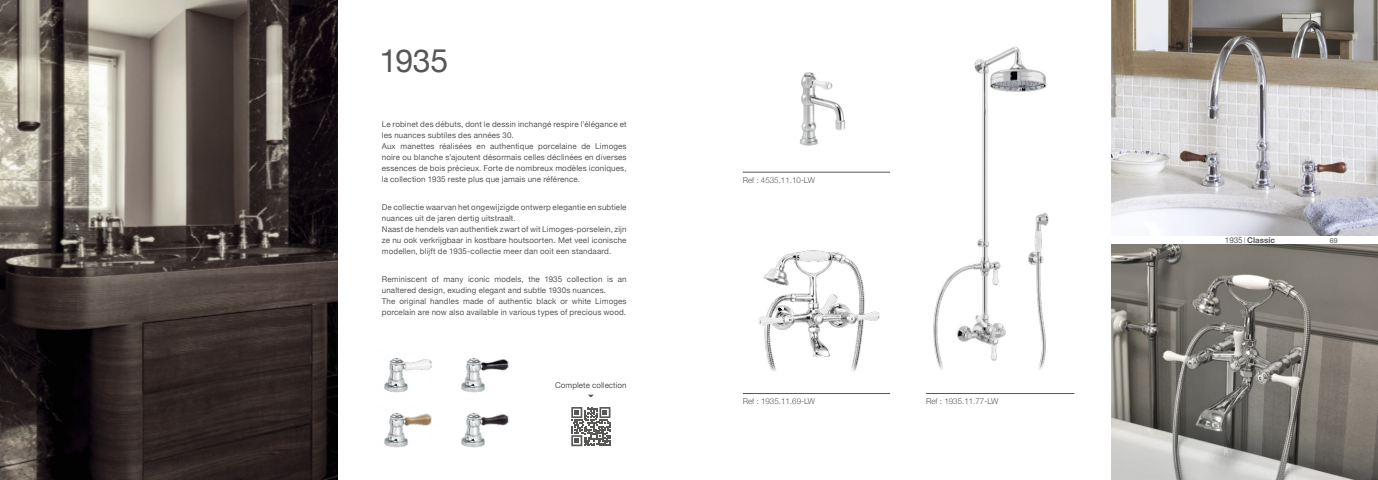
<style>
.page{position:relative;width:1378px;height:480px;background:#fff}
.page>*{position:absolute;margin:0;border:0;box-sizing:border-box;transform-origin:0 0}
.t1{font:32px "Helvetica Neue";color:#565656}
.t2{font:8px/11px "Helvetica Neue";letter-spacing:.015em;color:#575656}
.t3{font:8px/11px "Helvetica Neue";letter-spacing:.015em;color:#565656}
.t4{font:300 8px "Helvetica Neue";color:#565656}
.t5{font:700 8px "Helvetica Neue";color:#565656}
.t6{font:7px "Helvetica Neue";color:#565656}
.t7{font:5.8px "Helvetica Neue";color:#565656}
.s1{font-weight:400}
</style>
<div class="page">
<img style="left:1111px;top:244px;width:267px;height:235px">
<img style="left:1111px;top:0;width:267px;height:235px">
<hr style="left:743px;top:172px;width:147px;height:1px;background:#565656">
<hr style="left:743px;top:393px;width:147px;height:1px;background:#565656">
<img style="left:933px;top:46px;width:116px;height:324px">
<hr style="left:926px;top:393px;width:148px;height:1px;background:#565656">
<img style="left:800px;top:72px;width:45px;height:74px">
<img style="left:758px;top:250px;width:122px;height:122px">
<img style="left:0;top:0;width:338px;height:479px">
<svg style="left:588px;top:394px;width:6px;height:3px"></svg>
<svg style="left:571px;top:407px;width:40px;height:40px"></svg>
<svg style="left:571px;top:407px;width:39px;height:38px"></svg>
<img style="left:384px;top:413px;width:48px;height:34px">
<img style="left:461px;top:357px;width:49px;height:36px">
<img style="left:384px;top:357px;width:48px;height:36px">
<img style="left:461px;top:412px;width:48px;height:35px">
<h1 class="t1" style="left:380px;top:49px;width:70px">1935</h1>
<p class="t2" style="left:382px;top:119px;width:246px">Le robinet des débuts, dont le dessin inchangé respire l’élégance et les nuances subtiles des années 30.<br>Aux manettes réalisées en authentique porcelaine de Limoges noire ou blanche s’ajoutent désormais celles déclinées en diverses essences de bois précieux. Forte de nombreux modèles iconiques, la collection 1935 reste plus que jamais une référence.</p>
<p class="t3" style="left:382px;top:202px;width:246px">De collectie waarvan het ongewijzigde ontwerp elegantie en subtiele nuances uit de jaren dertig uitstraalt.<br>Naast de hendels van authentiek zwart of wit Limoges-porselein, zijn ze nu ook verkrijgbaar in kostbare houtsoorten. Met veel iconische modellen, blijft de 1935-collectie meer dan ooit een standaard.</p>
<p class="t2" style="left:382px;top:274px;width:246px">Reminiscent of many iconic models, the 1935 collection is an unaltered design, exuding elegant and subtle 1930s nuances.<br>The original handles made of authentic black or white Limoges porcelain are now also available in various types of precious wood.</p>
<p class="t3" style="left:555px;top:380px;width:73px">Complete collection</p>
<p class="t4" style="left:743px;top:176px;width:74px">Ref : 4535.11.10-LW</p>
<p class="t4" style="left:743px;top:397px;width:74px">Ref : 1935.11.69-LW</p>
<p class="t4" style="left:926px;top:397px;width:74px">Ref : 1935.11.77-LW</p>
<p class="t5" style="left:1225px;top:236px;width:52px"><span class="s1">1935</span> Classic</p>
<p class="t7" style="left:1244px;top:237px;width:3px">|</p>
<p class="t6" style="left:1330px;top:237px;width:9px">69</p>
</div>
